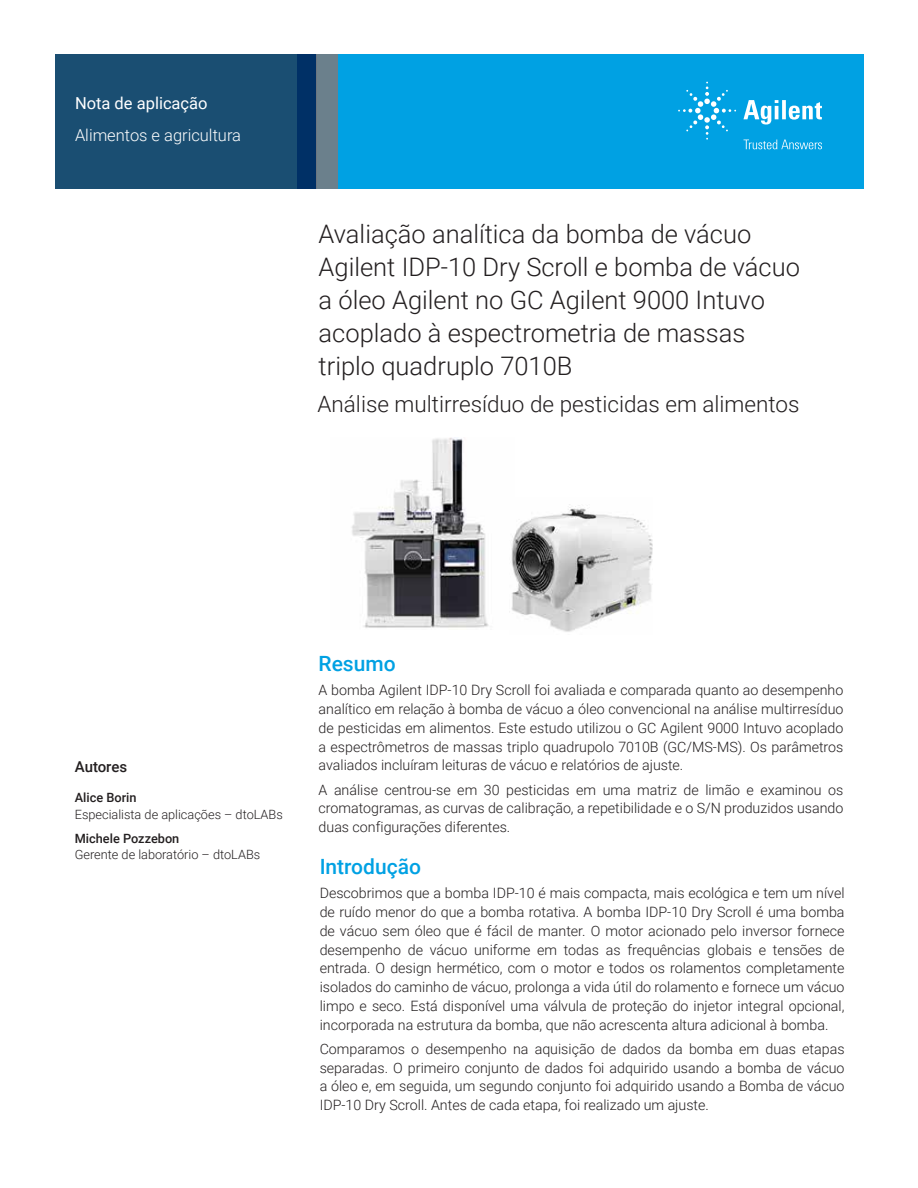
<style>
.page{position:relative;width:918px;height:1188px;background:#fff}
.page>*{position:absolute;margin:0;border:0;box-sizing:border-box;transform-origin:0 0}
.t1{font:300 25.5px/33px "Roboto";color:#231f20}
.t2{font:300 22.5px "Roboto";color:#231f20}
.t3{font:500 21px "Roboto";color:#00a1e3}
.t4{font:300 16.5px "Roboto";color:#fff}
.t5{font:16.5px "Roboto";color:#fff}
.t6{font:500 15px "Roboto";letter-spacing:-.005em;color:#231f20}
.t7{font:300 14.25px/18.8px "Roboto";color:#231f20;text-align:justify}
.t8{font:300 12.75px "Roboto";color:#231f20}
.t9{font:500 12.75px "Roboto";color:#231f20}
</style>
<div class="page">
<div style="left:297px;top:54px;width:567px;height:135px;background:#00a1e3"></div>
<svg style="left:55px;top:54px;width:261px;height:135px;background:#184b71"></svg>
<div style="left:316px;top:54px;width:22px;height:135px;background:#6b808c"></div>
<img style="left:351px;top:438px;width:159px;height:190px">
<img style="left:511px;top:504px;width:141px;height:128px">
<svg style="left:743px;top:100px;width:79px;height:25px"></svg>
<svg style="left:678px;top:82px;width:58px;height:58px"></svg>
<svg style="left:744px;top:140px;width:78px;height:9px"></svg>
<p class="t5" style="left:75px;top:91px;width:134px">Nota de aplicação</p>
<p class="t4" style="left:75px;top:124px;width:168px">Alimentos e agricultura</p>
<h1 class="t1" style="left:319px;top:216px;width:483px">Avaliação analítica da bomba de vácuo Agilent IDP-10 Dry Scroll e bomba de vácuo a óleo Agilent no GC Agilent 9000 Intuvo acoplado à espectrometria de massas triplo quadruplo 7010B</h1>
<h2 class="t2" style="left:318px;top:388px;width:484px">Análise multirresíduo de pesticidas em alimentos</h2>
<p class="t6" style="left:75px;top:756px;width:54px">Autores</p>
<p class="t9" style="left:75px;top:789px;width:63px">Alice Borin</p>
<p class="t8" style="left:75px;top:805px;width:210px">Especialista de aplicações – dtoLABs</p>
<p class="t9" style="left:75px;top:829px;width:106px">Michele Pozzebon</p>
<p class="t8" style="left:75px;top:846px;width:187px">Gerente de laboratório – dtoLABs</p>
<h3 class="t3" style="left:319px;top:649px;width:79px">Resumo</h3>
<p class="t7" style="left:319px;top:680px;width:526px">A bomba Agilent IDP-10 Dry Scroll foi avaliada e comparada quanto ao desempenho analítico em relação à bomba de vácuo a óleo convencional na análise multirresíduo de pesticidas em alimentos. Este estudo utilizou o GC Agilent 9000 Intuvo acoplado a espectrômetros de massas triplo quadrupolo 7010B (GC/MS-MS). Os parâmetros avaliados incluíram leituras de vácuo e relatórios de ajuste.</p>
<p class="t7" style="left:319px;top:780px;width:526px">A análise centrou-se em 30 pesticidas em uma matriz de limão e examinou os cromatogramas, as curvas de calibração, a repetibilidade e o S/N produzidos usando duas configurações diferentes.</p>
<h3 class="t3" style="left:320px;top:852px;width:103px">Introdução</h3>
<p class="t7" style="left:320px;top:883px;width:526px">Descobrimos que a bomba IDP-10 é mais compacta, mais ecológica e tem um nível de ruído menor do que a bomba rotativa. A bomba IDP-10 Dry Scroll é uma bomba de vácuo sem óleo que é fácil de manter. O motor acionado pelo inversor fornece desempenho de vácuo uniforme em todas as frequências globais e tensões de entrada. O design hermético, com o motor e todos os rolamentos completamente isolados do caminho de vácuo, prolonga a vida útil do rolamento e fornece um vácuo limpo e seco. Está disponível uma válvula de proteção do injetor integral opcional, incorporada na estrutura da bomba, que não acrescenta altura adicional à bomba.</p>
<p class="t7" style="left:320px;top:1039px;width:526px">Comparamos o desempenho na aquisição de dados da bomba em duas etapas separadas. O primeiro conjunto de dados foi adquirido usando a bomba de vácuo a óleo e, em seguida, um segundo conjunto foi adquirido usando a Bomba de vácuo IDP-10 Dry Scroll. Antes de cada etapa, foi realizado um ajuste.</p>
</div>
